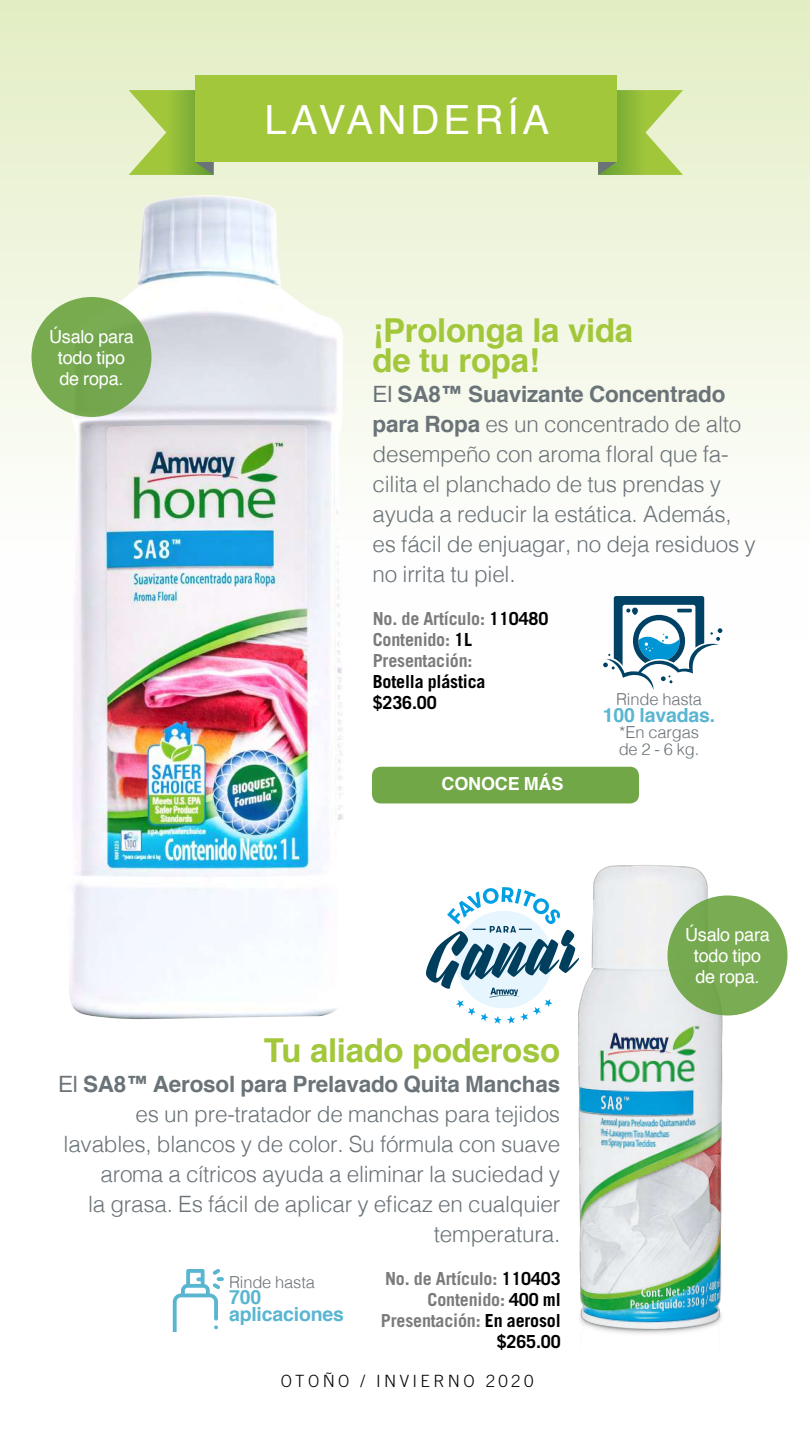
<style>
.page{position:relative;width:810px;height:1440px;background:#fff}
.page>*{position:absolute;margin:0;border:0;box-sizing:border-box;transform-origin:0 0}
.t1{font:40.2px "Helvetica";letter-spacing:.1em;color:#fff}
.t2{font:700 33px/30px "Helvetica";letter-spacing:-.01em;color:#a2c73b}
.t3{font:300 22.5px/30px "Helvetica";letter-spacing:-.01em;color:#6a7378}
.t4{font:700 19.5px/16.5px "Helvetica";letter-spacing:-.01em;color:#59b6d1}
.t5{font:700 18px/21px "Trade Gothic LT Std";letter-spacing:-.01em;color:#7c7b7b}
.t6{font:18px/21px "Helvetica";letter-spacing:-.01em;color:#fff;text-align:center}
.t7{font:700 18px/21px "Trade Gothic LT Std";letter-spacing:-.01em;color:#000}
.t8{font:700 18px "Helvetica";letter-spacing:-.01em;color:#fff}
.t9{font:300 16.88px "Trade Gothic LT Std";letter-spacing:.2em;color:#000}
.t10{font:300 16.5px/16.5px "Helvetica";letter-spacing:-.01em;color:#6a7378}
.s1{font-weight:400}
.s2{font-weight:700}
.s3{color:#000}
</style>
<div class="page">
<div style="left:0;top:0;width:810px;height:641px;background:linear-gradient(to bottom,#e3eec4,#fff)"></div>
<img style="left:27px;top:153px;width:336px;height:867px">
<img style="left:578px;top:865px;width:166px;height:469px">
<div style="left:195px;top:75px;width:422px;height:87px;background:#a2c73b"></div>
<svg style="left:129px;top:90px;width:85px;height:85px"></svg>
<svg style="left:598px;top:90px;width:85px;height:85px"></svg>
<div style="left:32px;top:297px;width:120px;height:120px;background:#75a84e;border-radius:50%"></div>
<div style="left:668px;top:896px;width:120px;height:120px;background:#7aac53;border-radius:50%"></div>
<svg style="left:173px;top:1269px;width:51px;height:63px"></svg>
<svg style="left:603px;top:596px;width:119px;height:94px"></svg>
<div style="left:372px;top:767px;width:267px;height:36px;background:#72a748;border-radius:9px"></div>
<svg style="left:426px;top:887px;width:153px;height:137px"></svg>
<p class="t6" style="left:49px;top:326px;width:86px">Úsalo para todo tipo de ropa.</p>
<h1 class="t1" style="left:264px;top:88px;width:287px">LAVANDERÍA</h1>
<h2 class="t2" style="left:373px;top:316px;width:262px">¡Prolonga la vida de tu ropa!</h2>
<p class="t3" style="left:373px;top:377px;width:385px"><span class="s1">El</span> <span class="s2">SA8™ Suavizante Concentrado para Ropa</span> es un concentrado de alto desempeño con aroma floral que fa&shy;cilita el planchado de tus prendas y ayuda a reducir la estática. Además, es fácil de enjuagar, no deja residuos y no irrita tu piel.</p>
<p class="t5" style="left:373px;top:608px;width:177px">No. de Artículo: <span class="s3">110480<br></span>Contenido: <span class="s3">1L<br></span>Presentación:</p>
<p class="t7" style="left:373px;top:671px;width:114px">Botella plástica $236.00</p>
<p class="t8" style="left:442px;top:769px;width:123px">CONOCE MÁS</p>
<p class="t10" style="left:616px;top:690px;width:87px">Rinde hasta</p>
<p class="t4" style="left:603px;top:707px;width:114px">100 lavadas.</p>
<p class="t10" style="left:619px;top:723px;width:82px">*En cargas de 2 - 6 kg.</p>
<p class="t6" style="left:685px;top:925px;width:86px">Úsalo para todo tipo de ropa.</p>
<h2 class="t2" style="left:264px;top:1036px;width:298px">Tu aliado poderoso</h2>
<p class="t3" style="left:58px;top:1067px;width:504px;text-align:right"><span class="s1">El</span> <span class="s2">SA8™ Aerosol para Prelavado Quita Manchas </span>es un pre-tratador de manchas para tejidos lavables, blancos y de color. Su fórmula con suave aroma a cítricos ayuda a eliminar la suciedad y<br>la grasa. Es fácil de aplicar y eficaz en cualquier temperatura.</p>
<p class="t10" style="left:229px;top:1272px;width:87px">Rinde hasta</p>
<p class="t4" style="left:229px;top:1289px;width:116px">700 aplicaciones</p>
<p class="t5" style="left:381px;top:1268px;width:181px;text-align:right">No. de Artículo: <span class="s3">110403<br></span>Contenido: <span class="s3">400 ml<br></span>Presentación: <span class="s3">En aerosol $265.00</span></p>
<p class="t9" style="left:281px;top:1371px;width:254px">OTOÑO / INVIERNO 2020</p>
</div>
